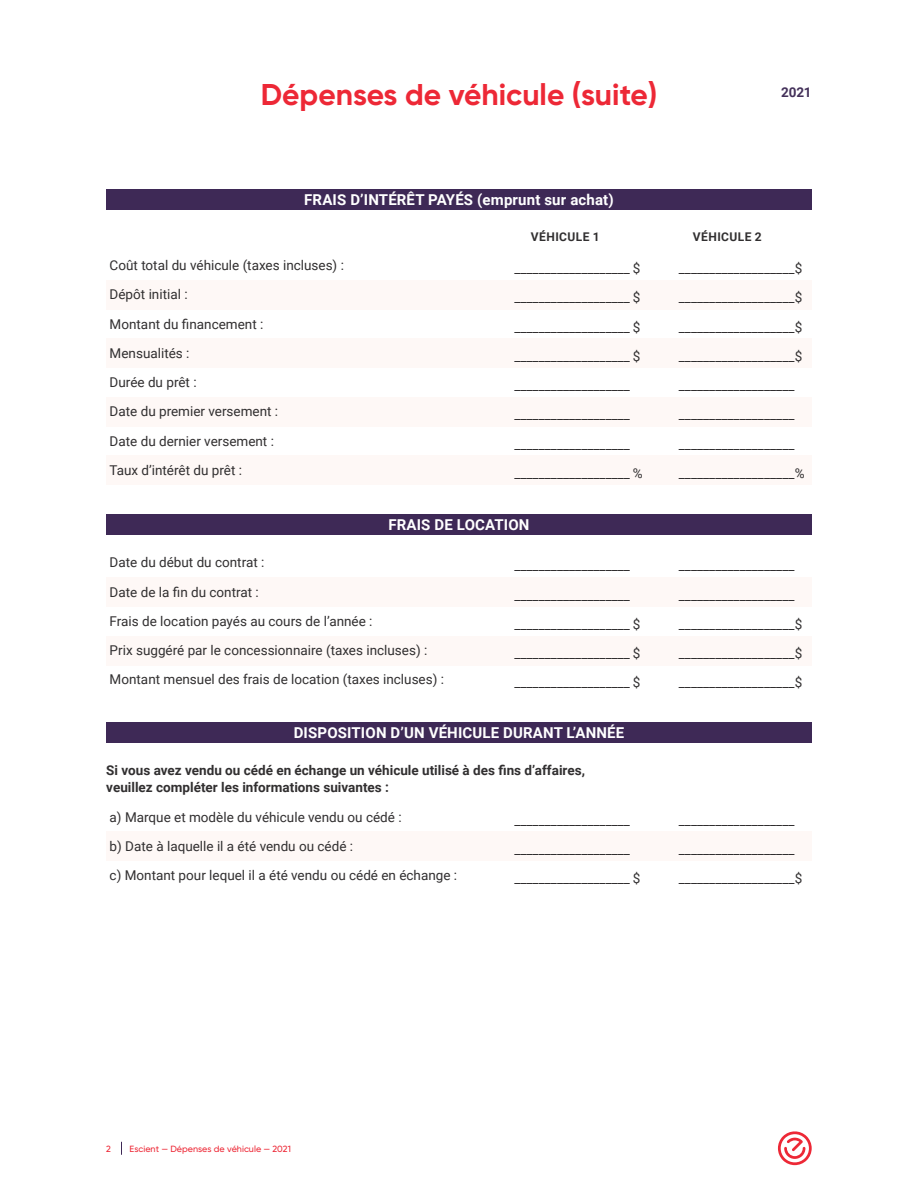
<style>
.page{position:relative;width:918px;height:1188px;background:#fff}
.page>*{position:absolute;margin:0;border:0;box-sizing:border-box;transform-origin:0 0}
.t1{font:700 30px "Gilroy";color:#ed2836}
.t2{font:700 15px "Roboto";letter-spacing:.01em;color:#fff}
.Paragraph_Style_1{font:13.5px "Roboto";color:#312f30}
.t3{font:700 13.5px/17.2px "Roboto";color:#312f30}
.t4{font:700 13.5px "Roboto";color:#44315a}
.t5{font:700 12px "Roboto";letter-spacing:.035em;color:#312f30}
.t6{font:500 9px "Gilroy";color:#ed2836}
</style>
<div class="page">
<div style="left:106px;top:280px;width:706px;height:30px;background:#fef8f6"></div>
<div style="left:106px;top:338px;width:706px;height:30px;background:#fef8f6"></div>
<div style="left:106px;top:397px;width:706px;height:30px;background:#fef8f6"></div>
<div style="left:106px;top:455px;width:706px;height:30px;background:#fef8f6"></div>
<div style="left:106px;top:577px;width:706px;height:30px;background:#fef8f6"></div>
<div style="left:106px;top:636px;width:706px;height:30px;background:#fef8f6"></div>
<div style="left:106px;top:831px;width:706px;height:30px;background:#fef8f6"></div>
<svg style="left:121px;top:1142px;width:1px;height:13px"></svg>
<div style="left:106px;top:189px;width:706px;height:20px;background:#3e2956"></div>
<div style="left:106px;top:515px;width:706px;height:20px;background:#3e2956"></div>
<div style="left:106px;top:722px;width:706px;height:21px;background:#3e2956"></div>
<svg style="left:778px;top:1131px;width:34px;height:34px"></svg>
<p class="t1" style="left:261px;top:76px;width:398px">Dépenses de véhicule (suite)</p>
<p class="t4" style="left:781px;top:83px;width:32px">2021</p>
<p class="t2" style="left:304px;top:189px;width:311px">FRAIS D’INTÉRÊT PAYÉS (emprunt sur achat)</p>
<p class="t5" style="left:531px;top:228px;width:70px">VÉHICULE 1</p>
<p class="t5" style="left:693px;top:228px;width:70px">VÉHICULE 2</p>
<p class="Paragraph_Style_1" style="left:110px;top:256px;width:236px">Coût total du véhicule (taxes incluses) :</p>
<p class="Paragraph_Style_1" style="left:514px;top:259px;width:127px">___________________ $</p>
<p class="Paragraph_Style_1" style="left:679px;top:259px;width:125px">___________________$</p>
<p class="Paragraph_Style_1" style="left:110px;top:285px;width:79px">Dépôt initial :</p>
<p class="Paragraph_Style_1" style="left:514px;top:288px;width:127px">___________________ $</p>
<p class="Paragraph_Style_1" style="left:679px;top:288px;width:125px">___________________$</p>
<p class="Paragraph_Style_1" style="left:110px;top:314px;width:155px">Montant du financement :</p>
<p class="Paragraph_Style_1" style="left:514px;top:317px;width:127px">___________________ $</p>
<p class="Paragraph_Style_1" style="left:679px;top:317px;width:125px">___________________$</p>
<p class="Paragraph_Style_1" style="left:110px;top:343px;width:81px">Mensualités :</p>
<p class="Paragraph_Style_1" style="left:514px;top:346px;width:127px">___________________ $</p>
<p class="Paragraph_Style_1" style="left:679px;top:346px;width:125px">___________________$</p>
<p class="Paragraph_Style_1" style="left:110px;top:373px;width:88px">Durée du prêt :</p>
<p class="Paragraph_Style_1" style="left:514px;top:376px;width:117px">___________________</p>
<p class="Paragraph_Style_1" style="left:679px;top:376px;width:117px">___________________</p>
<p class="Paragraph_Style_1" style="left:110px;top:402px;width:170px">Date du premier versement :</p>
<p class="Paragraph_Style_1" style="left:514px;top:405px;width:117px">___________________</p>
<p class="Paragraph_Style_1" style="left:679px;top:405px;width:117px">___________________</p>
<p class="Paragraph_Style_1" style="left:110px;top:431px;width:166px">Date du dernier versement :</p>
<p class="Paragraph_Style_1" style="left:514px;top:434px;width:117px">___________________</p>
<p class="Paragraph_Style_1" style="left:679px;top:434px;width:117px">___________________</p>
<p class="Paragraph_Style_1" style="left:109px;top:460px;width:134px">Taux d’intérêt du prêt :</p>
<p class="Paragraph_Style_1" style="left:514px;top:463px;width:130px">___________________ %</p>
<p class="Paragraph_Style_1" style="left:679px;top:463px;width:127px">___________________%</p>
<p class="Paragraph_Style_1" style="left:110px;top:553px;width:156px">Date du début du contrat :</p>
<p class="Paragraph_Style_1" style="left:110px;top:582px;width:151px">Date de la fin du contrat :</p>
<p class="t2" style="left:388px;top:515px;width:143px">FRAIS DE LOCATION</p>
<p class="Paragraph_Style_1" style="left:514px;top:556px;width:117px">___________________</p>
<p class="Paragraph_Style_1" style="left:679px;top:556px;width:117px">___________________</p>
<p class="Paragraph_Style_1" style="left:514px;top:585px;width:117px">___________________</p>
<p class="Paragraph_Style_1" style="left:679px;top:585px;width:117px">___________________</p>
<p class="Paragraph_Style_1" style="left:110px;top:612px;width:264px">Frais de location payés au cours de l’année :</p>
<p class="Paragraph_Style_1" style="left:514px;top:615px;width:127px">___________________ $</p>
<p class="Paragraph_Style_1" style="left:679px;top:615px;width:125px">___________________$</p>
<p class="Paragraph_Style_1" style="left:110px;top:641px;width:319px">Prix suggéré par le concessionnaire (taxes incluses) :</p>
<p class="Paragraph_Style_1" style="left:514px;top:644px;width:127px">___________________ $</p>
<p class="Paragraph_Style_1" style="left:679px;top:644px;width:125px">___________________$</p>
<p class="Paragraph_Style_1" style="left:110px;top:670px;width:336px">Montant mensuel des frais de location (taxes incluses) :</p>
<p class="Paragraph_Style_1" style="left:514px;top:673px;width:127px">___________________ $</p>
<p class="Paragraph_Style_1" style="left:679px;top:673px;width:125px">___________________$</p>
<p class="t2" style="left:294px;top:722px;width:332px">DISPOSITION D’UN VÉHICULE DURANT L’ANNÉE</p>
<p class="t3" style="left:106px;top:761px;width:480px">Si vous avez vendu ou cédé en échange un véhicule utilisé à des fins d’affaires, veuillez compléter les informations suivantes :</p>
<p class="Paragraph_Style_1" style="left:110px;top:807px;width:294px">a) Marque et modèle du véhicule vendu ou cédé :</p>
<p class="Paragraph_Style_1" style="left:514px;top:810px;width:117px">___________________</p>
<p class="Paragraph_Style_1" style="left:679px;top:810px;width:117px">___________________</p>
<p class="Paragraph_Style_1" style="left:110px;top:837px;width:245px">b) Date à laquelle il a été vendu ou cédé :</p>
<p class="Paragraph_Style_1" style="left:514px;top:840px;width:117px">___________________</p>
<p class="Paragraph_Style_1" style="left:679px;top:840px;width:117px">___________________</p>
<p class="Paragraph_Style_1" style="left:110px;top:866px;width:349px">c) Montant pour lequel il a été vendu ou cédé en échange :</p>
<p class="Paragraph_Style_1" style="left:514px;top:869px;width:127px">___________________ $</p>
<p class="Paragraph_Style_1" style="left:679px;top:869px;width:125px">___________________$</p>
<p class="t6" style="left:106px;top:1143px;width:6px">2</p>
<p class="t6" style="left:130px;top:1143px;width:163px">Escient — Dépenses de véhicule — 2021</p>
</div>
